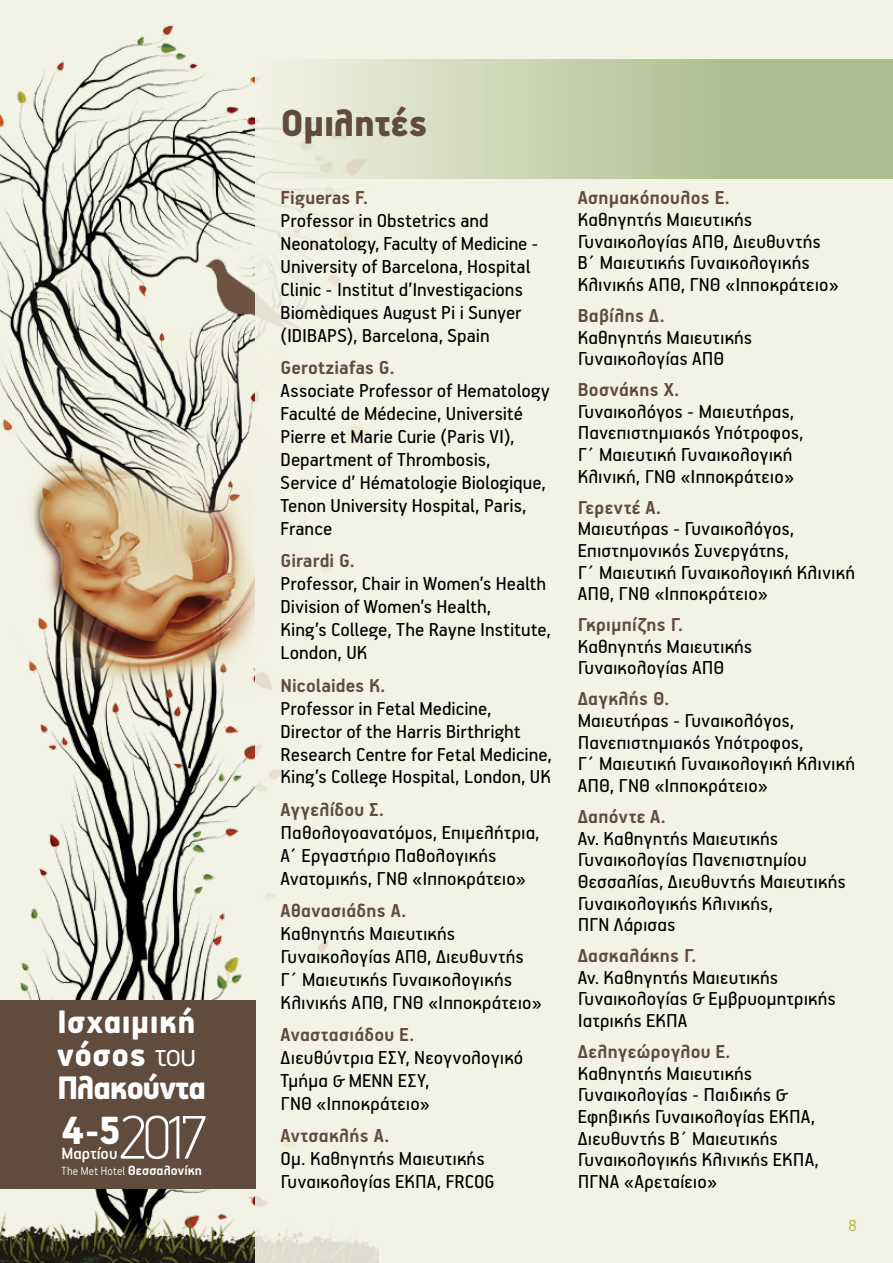
<style>
.page{position:relative;width:893px;height:1263px;background:#fff}
.page>*{position:absolute;margin:0;border:0;box-sizing:border-box;transform-origin:0 0}
.t1{font:900 44.25px "PF Handbook Pro";color:#fff}
.t2{font:900 42px "PF Handbook Pro";letter-spacing:-.005em;color:#604b3d}
.t3{font:900 36.45px/33.2px "PF Handbook Pro";letter-spacing:.01em;color:#fff}
.t4{font:21px/23px "PF Handbook Pro";letter-spacing:.01em;color:#000}
.t5{font:700 21px "PF Handbook Pro";letter-spacing:.015em;color:#604b3d}
.t6{font:500 18.3px "PF Handbook Pro";letter-spacing:.005em;color:#fff}
.t7{font:300 18px "PF Handbook Pro";color:#aeb237}
.t8{font:300 13.2px "PF Handbook Pro";letter-spacing:.02em;color:#fff;scale:.95 1}
.s1{font-weight:300}
.s2{font-weight:700;font-size:14.85px}
</style>
<div class="page">
<svg style="left:0;top:0;width:255px;height:1263px;fill:#f2f2e4"></svg>
<div style="left:255px;top:0;width:638px;height:1263px;background:#f3f3e5"></div>
<div style="left:0;top:1000px;width:255px;height:188px;background:#604b3d"></div>
<svg style="left:121px;top:1115px;width:85px;height:44px"></svg>
<div style="left:255px;top:60px;width:638px;height:119px;background:linear-gradient(to right,#eeefdf,#a1b380)"></div>
<h3 class="t3" style="left:57px;top:1004px;width:150px">Ισχαιμική νόσος <span class="s1">του<br></span>Πλακούντα</h3>
<h1 class="t1" style="left:62px;top:1104px;width:61px">4-5</h1>
<p class="t6" style="left:62px;top:1142px;width:57px">Μαρτίου</p>
<p class="t8" style="left:62px;top:1163px;width:149px">The Met Hotel <span class="s2">Θεσσαλονίκη</span></p>
<h2 class="t2" style="left:281px;top:97px;width:149px">Ομιλητές</h2>
<p class="t5" style="left:281px;top:185px;width:89px">Figueras F.</p>
<p class="t4" style="left:281px;top:209px;width:259px">Professor in Obstetrics and<br>Neonatology, Faculty of Medicine -<br>University of Barcelona, Hospital<br>Clinic - Institut d’Investigacions<br>Biomèdiques August Pi i Sunyer (IDIBAPS), Barcelona, Spain</p>
<p class="t5" style="left:281px;top:355px;width:115px">Gerotziafas G.</p>
<p class="t4" style="left:281px;top:379px;width:271px">Associate Professor of Hematology<br>Faculté de Médecine, Université<br>Pierre et Marie Curie (Paris VI),<br>Department of Thrombosis,<br>Service d’ Hématologie Biologique,<br>Tenon University Hospital, Paris,<br>France</p>
<p class="t5" style="left:281px;top:548px;width:76px">Girardi G.</p>
<p class="t4" style="left:281px;top:572px;width:272px">Professor, Chair in Women’s Health<br>Division of Women’s Health,<br>King’s College, The Rayne Institute,<br>London, UK</p>
<p class="t5" style="left:281px;top:672px;width:106px">Nicolaides K.</p>
<p class="t4" style="left:281px;top:696px;width:273px">Professor in Fetal Medicine, Director of the Harris Birthright Research Centre for Fetal Medicine, King’s College Hospital, London, UK</p>
<p class="t5" style="left:281px;top:796px;width:105px">Αγγελίδου Σ.</p>
<p class="t4" style="left:281px;top:820px;width:261px">Παθολογοανατόμος, Επιμελήτρια,<br>Α΄ Εργαστήριο Παθολογικής<br>Ανατομικής, ΓΝΘ «Ιπποκράτειο»</p>
<p class="t5" style="left:281px;top:898px;width:127px">Αθανασιάδης Α.</p>
<p class="t4" style="left:281px;top:921px;width:263px">Καθηγητής Μαιευτικής<br>Γυναικολογίας ΑΠΘ, Διευθυντής<br>Γ΄ Μαιευτικής Γυναικολογικής<br>Κλινικής ΑΠΘ, ΓΝΘ «Ιπποκράτειο»</p>
<p class="t5" style="left:281px;top:1022px;width:135px">Αναστασιάδου Ε.</p>
<p class="t4" style="left:281px;top:1045px;width:244px">Διευθύντρια ΕΣΥ, Νεογνολογικό<br>Τμήμα &amp; ΜΕΝΝ ΕΣΥ,<br>ΓΝΘ «Ιπποκράτειο»</p>
<p class="t5" style="left:281px;top:1123px;width:110px">Αντσακλής Α.</p>
<p class="t4" style="left:281px;top:1146px;width:216px">Ομ. Καθηγητής Μαιευτικής<br>Γυναικολογίας ΕΚΠΑ, FRCOG</p>
<p class="t5" style="left:578px;top:185px;width:153px">Ασημακόπουλος Ε.</p>
<p class="t4" style="left:578px;top:208px;width:263px;line-height:21.6px">Καθηγητής Μαιευτικής<br>Γυναικολογίας ΑΠΘ, Διευθυντής<br>Β΄ Μαιευτικής Γυναικολογικής<br>Κλινικής ΑΠΘ, ΓΝΘ «Ιπποκράτειο»</p>
<p class="t5" style="left:578px;top:303px;width:88px">Βαβίλης Δ.</p>
<p class="t4" style="left:578px;top:325px;width:176px;line-height:21.6px">Καθηγητής Μαιευτικής<br>Γυναικολογίας ΑΠΘ</p>
<p class="t5" style="left:578px;top:377px;width:103px">Βοσνάκης Χ.</p>
<p class="t4" style="left:578px;top:400px;width:227px;line-height:21.6px">Γυναικολόγος - Μαιευτήρας,<br>Πανεπιστημιακός Υπότροφος,<br>Γ΄ Μαιευτική Γυναικολογική<br>Κλινική, ΓΝΘ «Ιπποκράτειο»</p>
<p class="t5" style="left:578px;top:494px;width:85px">Γερεντέ Α.</p>
<p class="t4" style="left:578px;top:517px;width:279px;line-height:21.6px">Μαιευτήρας - Γυναικολόγος,<br>Επιστηµονικός Συνεργάτης,<br>Γ΄ Μαιευτική Γυναικολογική Κλινική<br>ΑΠΘ, ΓΝΘ «Ιπποκράτειο»</p>
<p class="t5" style="left:578px;top:612px;width:107px">Γκριμπίζης Γ.</p>
<p class="t4" style="left:578px;top:635px;width:176px;line-height:21.6px">Καθηγητής Μαιευτικής<br>Γυναικολογίας ΑΠΘ</p>
<p class="t5" style="left:578px;top:686px;width:93px">Δαγκλής Θ.</p>
<p class="t4" style="left:578px;top:709px;width:279px;line-height:21.6px">Μαιευτήρας - Γυναικολόγος,<br>Πανεπιστημιακός Υπότροφος,<br>Γ΄ Μαιευτική Γυναικολογική Κλινική<br>ΑΠΘ, ΓΝΘ «Ιπποκράτειο»</p>
<p class="t5" style="left:578px;top:804px;width:90px">Δαπόντε Α.</p>
<p class="t4" style="left:578px;top:826px;width:269px;line-height:21.6px">Αν. Καθηγητής Μαιευτικής<br>Γυναικολογίας Πανεπιστημίου<br>Θεσσαλίας, Διευθυντής Μαιευτικής<br>Γυναικολογικής Κλινικής,<br>ΠΓΝ Λάρισας</p>
<p class="t5" style="left:578px;top:943px;width:120px">Δασκαλάκης Γ.</p>
<p class="t4" style="left:578px;top:966px;width:260px;line-height:21.6px">Αν. Καθηγητής Μαιευτικής<br>Γυναικολογίας &amp; Εμβρυομητρικής<br>Ιατρικής ΕΚΠΑ</p>
<p class="t5" style="left:578px;top:1039px;width:154px">Δεληγεώρογλου Ε.</p>
<p class="t4" style="left:578px;top:1061px;width:243px;line-height:21.6px">Καθηγητής Μαιευτικής<br>Γυναικολογίας - Παιδικής &amp;<br>Εφηβικής Γυναικολογίας ΕΚΠΑ,<br>Διευθυντής Β΄ Μαιευτικής<br>Γυναικολογικής Κλινικής ΕΚΠΑ,<br>ΠΓΝΑ «Αρεταίειο»</p>
<p class="t7" style="left:848px;top:1215px;width:10px">8</p>
</div>
